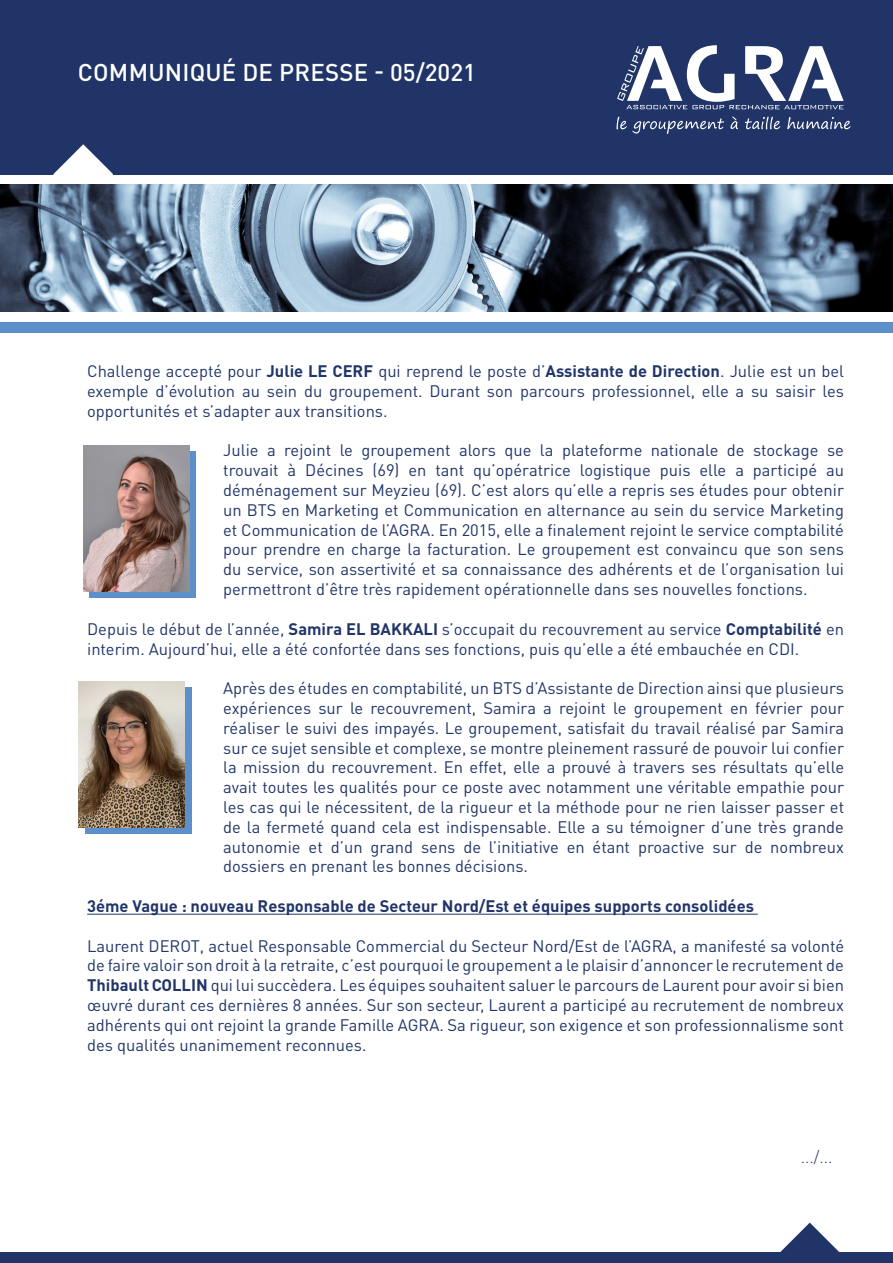
<style>
.page{position:relative;width:893px;height:1263px;background:#fff}
.page>*{position:absolute;margin:0;border:0;box-sizing:border-box;transform-origin:0 0}
.t1{font:500 24px "DIN Pro";letter-spacing:.01em;color:#fff}
.t2{font:16.5px/19.8px "DIN Pro";color:#213569;text-align:justify}
.t3{font:700 16.5px "DIN Pro";color:#213569}
.t4{font:300 16.5px "DIN Pro";color:#1e3568}
.s1{font-weight:700}
</style>
<div class="page">
<div style="left:0;top:0;width:893px;height:174px;background:#203467"></div>
<svg style="left:53px;top:144px;width:60px;height:41px"></svg>
<div style="left:0;top:322px;width:893px;height:11px;background:#5d90cb"></div>
<div style="left:0;top:1253px;width:893px;height:10px;background:#203467"></div>
<svg style="left:780px;top:1222px;width:60px;height:31px"></svg>
<img style="left:0;top:185px;width:893px;height:127px">
<svg style="left:617px;top:45px;width:227px;height:64px"></svg>
<svg style="left:617px;top:117px;width:107px;height:17px"></svg>
<svg style="left:731px;top:117px;width:7px;height:12px"></svg>
<svg style="left:745px;top:117px;width:35px;height:12px"></svg>
<svg style="left:787px;top:117px;width:63px;height:12px"></svg>
<hr style="left:87px;top:914px;width:671px;height:1px;background:#213569">
<div style="left:90px;top:451px;width:106px;height:147px;background:#5d90cb"></div>
<img style="left:83px;top:445px;width:107px;height:147px">
<div style="left:85px;top:687px;width:106px;height:147px;background:#5d90cb"></div>
<img style="left:79px;top:681px;width:106px;height:147px">
<p class="t1" style="left:78px;top:56px;width:400px">COMMUNIQUÉ DE PRESSE - 05/2021</p>
<p class="t2" style="left:87px;top:361px;width:758px">Challenge accepté pour <span class="s1">Julie LE CERF</span> qui reprend le poste d’<span class="s1">Assistante de Direction</span>. Julie est un bel exemple d’évolution au sein du groupement. Durant son parcours professionnel, elle a su saisir les opportunités et s’adapter aux transitions.</p>
<p class="t2" style="left:223px;top:440px;width:622px">Julie a rejoint le groupement alors que la plateforme nationale de stockage se trouvait à Décines (69) en tant qu’opératrice logistique puis elle a participé au déménagement sur Meyzieu (69). C’est alors qu’elle a repris ses études pour obtenir un BTS en Marketing et Communication en alternance au sein du service Marketing et Communication de l’AGRA. En 2015, elle a finalement rejoint le service comptabilité pour prendre en charge la facturation. Le groupement est convaincu que son sens du service, son assertivité et sa connaissance des adhérents et de l’organisation lui permettront d’être très rapidement opérationnelle dans ses nouvelles fonctions.</p>
<p class="t2" style="left:87px;top:618px;width:758px">Depuis le début de l’année, <span class="s1">Samira EL BAKKALI</span> s’occupait du recouvrement au service <span class="s1">Comptabilité</span> en interim. Aujourd’hui, elle a été confortée dans ses fonctions, puis qu’elle a été embauchée en CDI.</p>
<p class="t2" style="left:223px;top:677px;width:622px">Après des études en comptabilité, un BTS d’Assistante de Direction ainsi que plusieurs expériences sur le recouvrement, Samira a rejoint le groupement en février pour réaliser le suivi des impayés. Le groupement, satisfait du travail réalisé par Samira sur ce sujet sensible et complexe, se montre pleinement rassuré de pouvoir lui confier la mission du recouvrement. En effet, elle a prouvé à travers ses résultats qu’elle avait toutes les qualités pour ce poste avec notamment une véritable empathie pour les cas qui le nécessitent, de la rigueur et la méthode pour ne rien laisser passer et de la fermeté quand cela est indispensable. Elle a su témoigner d’une très grande autonomie et d’un grand sens de l’initiative en étant proactive sur de nombreux dossiers en prenant les bonnes décisions.</p>
<p class="t3" style="left:87px;top:895px;width:668px">3éme Vague : nouveau Responsable de Secteur Nord/Est et équipes supports consolidées</p>
<p class="t2" style="left:87px;top:935px;width:758px">Laurent DEROT, actuel Responsable Commercial du Secteur Nord/Est de l’AGRA, a manifesté sa volonté de faire valoir son droit à la retraite, c’est pourquoi le groupement a le plaisir d’annoncer le recrutement de <span class="s1">Thibault COLLIN</span> qui lui succèdera. Les équipes souhaitent saluer le parcours de Laurent pour avoir si bien œuvré durant ces dernières 8 années. Sur son secteur, Laurent a participé au recrutement de nombreux adhérents qui ont rejoint la grande Famille AGRA. Sa rigueur, son exigence et son professionnalisme sont des qualités unanimement reconnues.</p>
<p class="t4" style="left:801px;top:1146px;width:33px">.../...</p>
</div>
